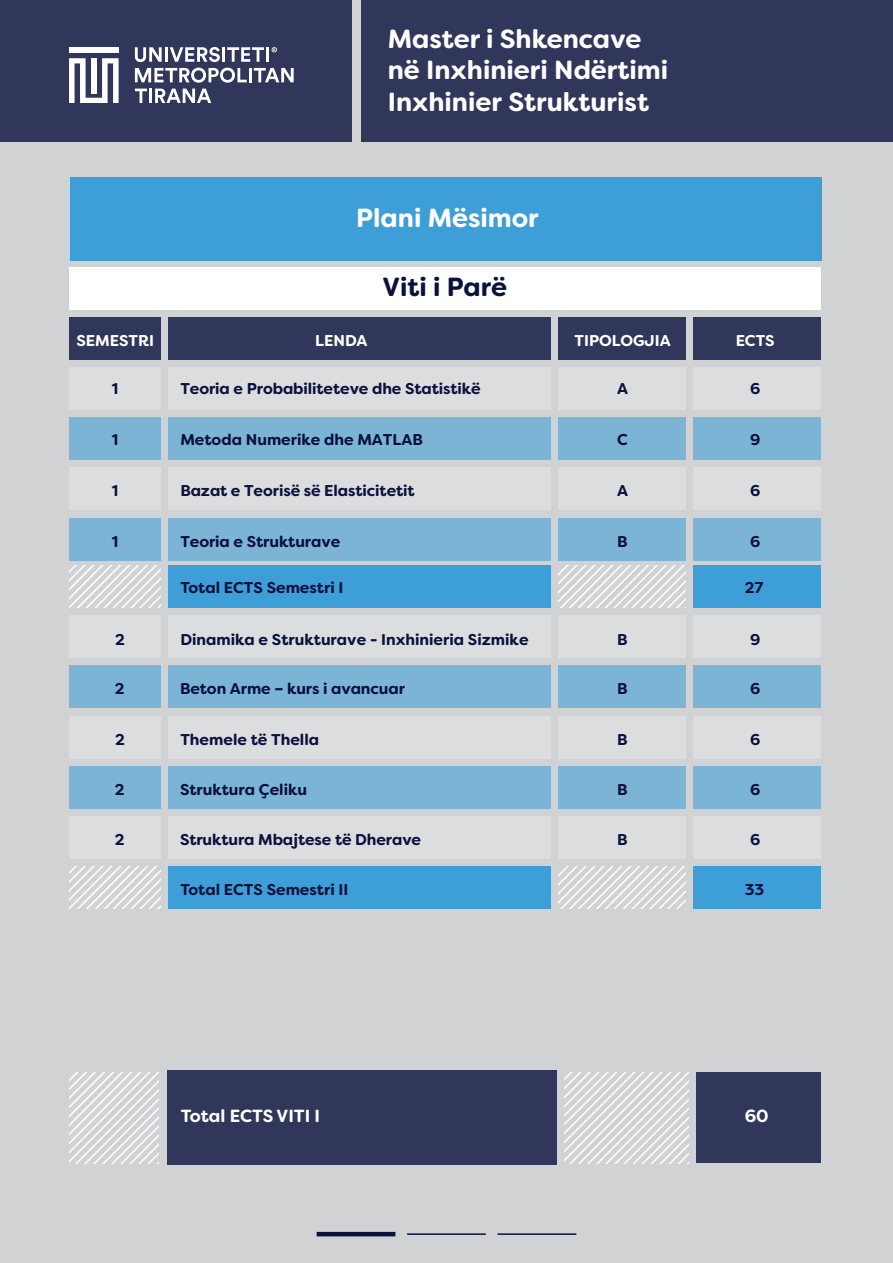
<style>
.page{position:relative;width:893px;height:1263px;background:#d1d2d4}
.page>*{position:absolute;margin:0;border:0;box-sizing:border-box;transform-origin:0 0}
.t1{font:700 26.25px/31.5px "Filson Soft";color:#fff}
.t2{font:700 26.25px "Filson Soft";color:#0a113c}
.t3{font:700 17.55px "Filson Soft";color:#fff}
.t4{font:700 15.6px "Filson Soft";letter-spacing:-.005em;color:#0a113c}
.t5{font:700 15.6px "Filson Soft";color:#fff}
</style>
<div class="page">
<div style="left:70px;top:177px;width:751px;height:83px;background:#3e9fd8"></div>
<div style="left:0;top:0;width:352px;height:141px;background:#31375a"></div>
<div style="left:361px;top:0;width:532px;height:141px;background:#31375a"></div>
<svg style="left:135px;top:47px;width:27px;height:15px"></svg>
<hr style="left:165px;top:47px;width:3px;height:15px;background:#fff">
<svg style="left:170px;top:47px;width:50px;height:15px"></svg>
<hr style="left:222px;top:47px;width:3px;height:15px;background:#fff">
<svg style="left:227px;top:47px;width:37px;height:15px"></svg>
<hr style="left:266px;top:47px;width:3px;height:15px;background:#fff">
<svg style="left:135px;top:68px;width:112px;height:15px"></svg>
<hr style="left:249px;top:68px;width:3px;height:14px;background:#fff">
<svg style="left:254px;top:68px;width:40px;height:14px"></svg>
<svg style="left:135px;top:89px;width:12px;height:14px"></svg>
<hr style="left:149px;top:89px;width:3px;height:14px;background:#fff">
<svg style="left:155px;top:89px;width:56px;height:14px"></svg>
<svg style="left:272px;top:47px;width:5px;height:5px"></svg>
<svg style="left:69px;top:58px;width:50px;height:45px"></svg>
<div style="left:91px;top:58px;width:6px;height:35px;background:#fff"></div>
<div style="left:69px;top:47px;width:50px;height:6px;background:#fff"></div>
<div style="left:69px;top:317px;width:92px;height:43px;background:#31375a"></div>
<div style="left:693px;top:317px;width:128px;height:43px;background:#31375a"></div>
<div style="left:558px;top:317px;width:128px;height:43px;background:#31375a"></div>
<div style="left:69px;top:267px;width:752px;height:43px;background:#fff"></div>
<div style="left:168px;top:317px;width:383px;height:43px;background:#31375a"></div>
<div style="left:69px;top:368px;width:92px;height:42px;background:#dcddde"></div>
<div style="left:693px;top:368px;width:128px;height:42px;background:#dcddde"></div>
<div style="left:558px;top:368px;width:128px;height:42px;background:#dcddde"></div>
<div style="left:168px;top:368px;width:383px;height:42px;background:#dcddde"></div>
<div style="left:69px;top:418px;width:92px;height:42px;background:#7cb4d6"></div>
<div style="left:693px;top:418px;width:128px;height:42px;background:#7cb4d6"></div>
<div style="left:558px;top:418px;width:128px;height:42px;background:#7cb4d6"></div>
<div style="left:168px;top:418px;width:383px;height:42px;background:#7cb4d6"></div>
<div style="left:69px;top:468px;width:92px;height:42px;background:#dcddde"></div>
<div style="left:693px;top:468px;width:128px;height:42px;background:#dcddde"></div>
<div style="left:558px;top:468px;width:128px;height:42px;background:#dcddde"></div>
<div style="left:168px;top:468px;width:383px;height:42px;background:#dcddde"></div>
<div style="left:69px;top:518px;width:92px;height:42px;background:#7cb4d6"></div>
<div style="left:693px;top:518px;width:128px;height:42px;background:#7cb4d6"></div>
<div style="left:558px;top:518px;width:128px;height:42px;background:#7cb4d6"></div>
<div style="left:168px;top:518px;width:383px;height:42px;background:#7cb4d6"></div>
<div style="left:693px;top:565px;width:128px;height:42px;background:#3e9fd8"></div>
<div style="left:168px;top:565px;width:383px;height:42px;background:#3e9fd8"></div>
<div style="left:69px;top:615px;width:92px;height:43px;background:#dcddde"></div>
<div style="left:693px;top:615px;width:128px;height:43px;background:#dcddde"></div>
<div style="left:558px;top:615px;width:128px;height:43px;background:#dcddde"></div>
<div style="left:168px;top:615px;width:383px;height:43px;background:#dcddde"></div>
<div style="left:69px;top:665px;width:92px;height:43px;background:#7cb4d6"></div>
<div style="left:693px;top:665px;width:128px;height:43px;background:#7cb4d6"></div>
<div style="left:558px;top:665px;width:128px;height:43px;background:#7cb4d6"></div>
<div style="left:168px;top:665px;width:383px;height:43px;background:#7cb4d6"></div>
<div style="left:69px;top:767px;width:92px;height:42px;background:#7cb4d6"></div>
<div style="left:693px;top:767px;width:128px;height:42px;background:#7cb4d6"></div>
<div style="left:558px;top:767px;width:128px;height:42px;background:#7cb4d6"></div>
<div style="left:168px;top:767px;width:383px;height:42px;background:#7cb4d6"></div>
<div style="left:696px;top:1073px;width:125px;height:90px;background:#31375a"></div>
<div style="left:168px;top:1071px;width:389px;height:94px;background:#31375a"></div>
<div style="left:69px;top:716px;width:92px;height:42px;background:#dcddde"></div>
<div style="left:693px;top:716px;width:128px;height:42px;background:#dcddde"></div>
<div style="left:558px;top:716px;width:128px;height:42px;background:#dcddde"></div>
<div style="left:168px;top:716px;width:383px;height:42px;background:#dcddde"></div>
<div style="left:69px;top:816px;width:92px;height:43px;background:#dcddde"></div>
<div style="left:693px;top:816px;width:128px;height:43px;background:#dcddde"></div>
<div style="left:558px;top:816px;width:128px;height:43px;background:#dcddde"></div>
<div style="left:168px;top:816px;width:383px;height:43px;background:#dcddde"></div>
<svg style="left:69px;top:565px;width:92px;height:42px"></svg>
<svg style="left:558px;top:565px;width:128px;height:42px"></svg>
<div style="left:693px;top:866px;width:128px;height:43px;background:#3e9fd8"></div>
<div style="left:168px;top:866px;width:383px;height:43px;background:#3e9fd8"></div>
<svg style="left:69px;top:866px;width:92px;height:43px"></svg>
<svg style="left:558px;top:866px;width:128px;height:43px"></svg>
<svg style="left:69px;top:1073px;width:90px;height:90px"></svg>
<svg style="left:564px;top:1073px;width:125px;height:90px"></svg>
<hr style="left:317px;top:1232px;width:78px;height:4px;background:#0a113c">
<hr style="left:407px;top:1233px;width:79px;height:2px;background:#0a113c">
<hr style="left:498px;top:1233px;width:78px;height:2px;background:#0a113c">
<h1 class="t1" style="left:388px;top:23px;width:282px">Master i Shkencave në Inxhinieri Ndërtimi<br>Inxhinier Strukturist</h1>
<h1 class="t1" style="left:356px;top:201px;width:184px">Plani Mësimor</h1>
<p class="t5" style="left:76px;top:331px;width:79px">SEMESTRI</p>
<p class="t4" style="left:112px;top:379px;width:8px">1</p>
<p class="t4" style="left:112px;top:430px;width:8px">1</p>
<p class="t4" style="left:112px;top:481px;width:8px">1</p>
<p class="t4" style="left:112px;top:532px;width:8px">1</p>
<h1 class="t2" style="left:382px;top:271px;width:126px">Viti i Parë</h1>
<p class="t5" style="left:315px;top:331px;width:54px">LENDA</p>
<p class="t4" style="left:180px;top:379px;width:302px">Teoria e Probabiliteteve dhe Statistikë</p>
<p class="t4" style="left:180px;top:430px;width:244px">Metoda Numerike dhe MATLAB</p>
<p class="t4" style="left:180px;top:481px;width:236px">Bazat e Teorisë së Elasticitetit</p>
<p class="t4" style="left:180px;top:532px;width:161px">Teoria e Strukturave</p>
<p class="t4" style="left:180px;top:578px;width:165px">Total ECTS Semestri I</p>
<p class="t5" style="left:574px;top:331px;width:98px">TIPOLOGJIA</p>
<p class="t5" style="left:736px;top:331px;width:41px">ECTS</p>
<p class="t4" style="left:617px;top:379px;width:12px">A</p>
<p class="t4" style="left:750px;top:379px;width:12px">6</p>
<p class="t4" style="left:617px;top:430px;width:12px">C</p>
<p class="t4" style="left:750px;top:430px;width:12px">9</p>
<p class="t4" style="left:617px;top:481px;width:12px">A</p>
<p class="t4" style="left:750px;top:481px;width:12px">6</p>
<p class="t4" style="left:617px;top:532px;width:12px">B</p>
<p class="t4" style="left:750px;top:532px;width:12px">6</p>
<p class="t4" style="left:745px;top:578px;width:20px">27</p>
<p class="t4" style="left:115px;top:629px;width:11px">2</p>
<p class="t4" style="left:180px;top:629px;width:350px">Dinamika e Strukturave - Inxhinieria Sizmike</p>
<p class="t4" style="left:617px;top:629px;width:12px">B</p>
<p class="t4" style="left:750px;top:629px;width:12px">9</p>
<p class="t4" style="left:115px;top:679px;width:11px">2</p>
<p class="t4" style="left:180px;top:679px;width:226px">Beton Arme – kurs i avancuar</p>
<p class="t4" style="left:617px;top:679px;width:12px">B</p>
<p class="t4" style="left:750px;top:679px;width:12px">6</p>
<p class="t4" style="left:115px;top:730px;width:11px">2</p>
<p class="t4" style="left:180px;top:730px;width:140px">Themele të Thella</p>
<p class="t4" style="left:617px;top:730px;width:12px">B</p>
<p class="t4" style="left:750px;top:730px;width:12px">6</p>
<p class="t4" style="left:115px;top:780px;width:11px">2</p>
<p class="t4" style="left:180px;top:780px;width:128px">Struktura Çeliku</p>
<p class="t4" style="left:617px;top:780px;width:12px">B</p>
<p class="t4" style="left:750px;top:780px;width:12px">6</p>
<p class="t4" style="left:115px;top:830px;width:11px">2</p>
<p class="t4" style="left:180px;top:830px;width:243px">Struktura Mbajtese të Dherave</p>
<p class="t4" style="left:617px;top:830px;width:12px">B</p>
<p class="t4" style="left:750px;top:830px;width:12px">6</p>
<p class="t4" style="left:180px;top:879px;width:170px">Total ECTS Semestri II</p>
<p class="t4" style="left:745px;top:879px;width:21px">33</p>
<p class="t3" style="left:181px;top:1105px;width:141px">Total ECTS VITI I</p>
<p class="t3" style="left:745px;top:1105px;width:26px">60</p>
</div>
